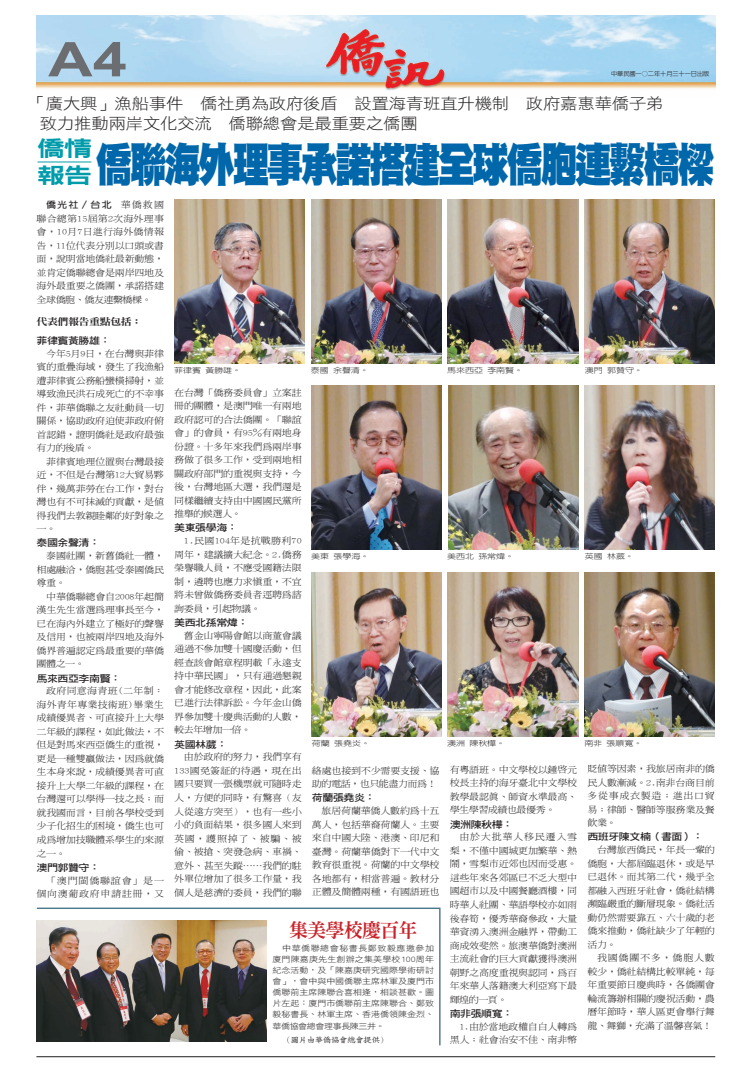
<style>
.page{position:relative;width:738px;height:1078px;background:#fff}
.page>*{position:absolute;margin:0;border:0;box-sizing:border-box;transform-origin:0 0}
.t1{font:700 47.7px "Arial";color:#6c6d70;scale:1.29 1}
.t2{font:46.5px "DF Hei Std W12";letter-spacing:-.075em;color:#0067aa;scale:.8 1}
.t3{font:21.7px "DF Hei Std W9";color:#009cac;scale:1.31 1}
.t4{font:19.4px "DF Ming Std W9";letter-spacing:-.045em;color:#c8242b}
.t5{font:15.6px/19.6px "DF Hei Std W3";letter-spacing:-.01em;color:#231f20;scale:1.11 1}
.t6{font:9.7px "DF Hei Std W7";letter-spacing:-.045em;color:#231f20;scale:1.14 1}
.t7{font:9.7px "DF Ming Std W9";letter-spacing:-.045em;color:#231f20;scale:1.14 1}
.t8{font:300 8.8px/13.5px "AR Ming B5";letter-spacing:-.02em;color:#231f20;text-align:justify;scale:1.14 1}
.t9{font:300 8.8px/13.5px "AR Ming B5";letter-spacing:.065em;color:#231f20;text-align:right;scale:1.14 1}
.t10{font:700 8.8px "AR New Hei B5";color:#231f20;scale:1.14 1}
.t11{font:7.9px/11.1px "DF Hei Std W3";letter-spacing:-.005em;color:#231f20;text-align:justify;scale:1.14 1}
.t12{font:500 7.9px "AR Std Kai Pro";letter-spacing:-.1em;color:#231f20;scale:1.14 1}
.t13{font:300 7.2px "AR New Hei B5";letter-spacing:-.01em;color:#231f20;scale:1.25 1}
.t14{font:500 6px "AR New Hei B5";letter-spacing:-.01em;color:#231f20}
.s1{font-family:"DF Hei Std W9";font-size:21.7px;color:#009cac}
.s2{font-family:"AR Ming B5";font-weight:300}
.s3{font-family:"Ming Li U";font-weight:400}
</style>
<div class="page">
<img style="left:37px;top:16px;width:677px;height:75px">
<hr style="left:36px;top:1056px;width:678px;height:1px;background:#231f20">
<svg style="left:36px;top:907px;width:405px;height:139px"></svg>
<hr style="left:38px;top:162px;width:53px;height:1px;background:#009cac">
<img style="left:311px;top:572px;width:130px;height:163px">
<img style="left:174px;top:200px;width:130px;height:163px">
<img style="left:311px;top:200px;width:130px;height:163px">
<img style="left:447px;top:200px;width:130px;height:163px">
<img style="left:584px;top:200px;width:130px;height:163px">
<img style="left:311px;top:385px;width:130px;height:164px">
<img style="left:448px;top:385px;width:130px;height:164px">
<img style="left:584px;top:385px;width:130px;height:164px">
<img style="left:447px;top:572px;width:130px;height:163px">
<img style="left:584px;top:572px;width:130px;height:163px">
<img style="left:37px;top:919px;width:229px;height:121px">
<h1 class="t1" style="left:48px;top:28px;width:62px">A4</h1>
<p class="t14" style="left:610px;top:70px;width:100px">中華民國一○二年十月三十一日出版</p>
<h3 class="t5" style="left:40px;top:94px;width:563px;text-indent:-11px">「廣大興」漁船事件 僑社勇為政府後盾 設置海青班直升機制 政府嘉惠華僑子弟致力推動兩岸文化交流 僑聯總會是最重要之僑團</h3>
<h3 class="t3" style="left:37px;top:136px;width:44px">僑情</h3>
<h2 class="t2" style="left:37px;top:139px;width:847px"><span class="s1">報告</span>僑聯海外理事承諾搭建全球僑胞連繫橋樑</h2>
<p class="t10" style="left:46px;top:200px;width:105px">僑光社／台北 <span class="s2">華僑救國</span></p>
<p class="t8" style="left:37px;top:211px;width:113px">聯合總第15屆第2次海外理事會，10月7日進行海外僑情報告，11位代表分別以口頭或書面，說明當地僑社最新動態，並肯定僑聯總會是兩岸四地及海外最重要之僑團，承諾搭建全球僑胞、僑友連繫橋樑。</p>
<p class="t7" style="left:37px;top:316px;width:94px">代表們報告重點包括：</p>
<p class="t6" style="left:37px;top:335px;width:66px">菲律賓黃勝雄：</p>
<p class="t8" style="left:37px;top:346px;width:113px;text-indent:10px">今年5月9日，在台灣與菲律賓的重疊海域，發生了我漁船遭菲律賓公務船蠻橫掃射，並導致漁民洪石成死亡的不幸事件，菲華僑聯之友社動員一切關係，協助政府迫使菲政府俯首認錯，證明僑社是政府最強有力的後盾。</p>
<p class="t8" style="left:37px;top:454px;width:113px;text-indent:10px">菲律賓地理位置與台灣最接近，不但是台灣第12大貿易夥伴，幾萬菲勞在台工作，對台灣也有不可抹滅的貢獻，是值得我們去敦親睦鄰的好對象之一。</p>
<p class="t6" style="left:37px;top:537px;width:57px">泰國余聲清：</p>
<p class="t8" style="left:37px;top:549px;width:113px;text-indent:10px">泰國社團，新舊僑社一體，相處融洽，僑胞甚受泰國僑民尊重。</p>
<p class="t8" style="left:37px;top:589px;width:113px;text-indent:10px">中華僑聯總會自2008年起簡漢生先生當選為理事長至今，已在海內外建立了極好的聲譽及信用，也被兩岸四地及海外僑界普遍認定為最重要的華僑團體之一。</p>
<p class="t6" style="left:37px;top:672px;width:76px">馬來西亞李南賢：</p>
<p class="t8" style="left:37px;top:684px;width:113px;text-indent:10px">政府同意海青班(二年制：海外青年專業技術班)畢業生成績優異者、可直接升上大學二年級的課程，如此做法，不但是對馬來西亞僑生的重視，更是一種雙贏做法，因為就僑生本身來說，成績優異者可直接升上大學二年級的課程，在台灣還可以學得一技之長；而就我國而言，目前各學校受到少子化招生的困境，僑生也可成為增加技職體系學生的來源之一。</p>
<p class="t6" style="left:37px;top:861px;width:57px">澳門郭贊守：</p>
<p class="t9" style="left:37px;top:873px;width:113px">「澳門閩僑聯誼會」是一個向澳葡政府申請註冊，又</p>
<p class="t13" style="left:310px;top:367px;width:48px">泰國 余聲清。</p>
<p class="t13" style="left:447px;top:367px;width:62px">馬來西亞 李南賢。</p>
<p class="t13" style="left:584px;top:367px;width:48px">澳門 郭贊守。</p>
<p class="t13" style="left:174px;top:367px;width:55px">菲律賓 黃勝雄。</p>
<p class="t8" style="left:174px;top:385px;width:113px">在台灣「僑務委員會」立案註冊的團體，是澳門唯一有兩地政府認可的合法僑團。「聯誼會」的會員，有95％有兩地身份證。十多年來我們為兩岸事務做了很多工作，受到兩地相關政府部門的重視與支持，今後，台灣地區大選，我們還是同樣繼續支持由中國國民黨所推舉的候選人。</p>
<p class="t6" style="left:174px;top:522px;width:57px">美東張學海：</p>
<p class="t8" style="left:174px;top:534px;width:113px;text-indent:10px">1.民國104年是抗戰勝利70周年，建議擴大紀念。2.僑務榮譽職人員，不應受國籍法限制，遴聘也應力求慎重，不宜將未曾做僑務委員者逕聘為諮詢委員，引起物議。</p>
<p class="t6" style="left:174px;top:617px;width:66px">美西北孫常煒：</p>
<p class="t8" style="left:174px;top:628px;width:113px;text-indent:10px">舊金山寧陽會館以商董會議通過不參加雙十國慶活動，但經查該會館章程明載「永遠支持中華民國」，只有通過懇親會才能修改章程，因此，此案已進行法律訴訟。今年金山僑界參加雙十慶典活動的人數，較去年增加一倍。</p>
<p class="t6" style="left:174px;top:738px;width:48px">英國林葳：</p>
<p class="t8" style="left:174px;top:750px;width:113px;text-indent:10px">由於政府的努力，我們享有133國免簽証的待遇，現在出國只要買一張機票就可隨時走人，方便的同時，有驚喜（友人從遠方突至），也有一些小小的負面結果，很多國人來到英國，護照掉了、被騙、被偷、被搶、突發急病、車禍、意外、甚至失蹤……我們的駐外單位增加了很多工作量，我個人是慈濟的委員，我們的聯</p>
<p class="t13" style="left:311px;top:552px;width:48px">美東 張學海。</p>
<p class="t13" style="left:447px;top:552px;width:55px">美西北 孫常煒。</p>
<p class="t13" style="left:584px;top:552px;width:41px">英國 林葳。</p>
<p class="t13" style="left:312px;top:739px;width:48px">荷蘭 張堯炎。</p>
<p class="t13" style="left:447px;top:739px;width:48px">澳洲 陳秋樺。</p>
<p class="t13" style="left:584px;top:739px;width:48px">南非 張順寬。</p>
<p class="t8" style="left:587px;top:762px;width:113px">貶值等因素，我旅居南非的僑民人數漸減。2.南非台商目前多從事成衣製造；進出口貿易；律師、醫師等服務業及餐飲業。</p>
<p class="t6" style="left:587px;top:831px;width:103px">西班牙陳文楠（書面）：</p>
<p class="t8" style="left:587px;top:843px;width:113px;text-indent:10px">台灣旅西僑民，年長一輩的僑胞，大都屆臨退休，或是早已退休。而其第二代，幾乎全都融入西班牙社會，僑社結構瀕臨嚴重的斷層現象。僑社活動仍然需要靠五、六十歲的老僑來推動，僑社缺少了年輕的活力。</p>
<p class="t8" style="left:587px;top:951px;width:113px;text-indent:10px">我國僑團不多，僑胞人數較少，僑社結構比較單純，每年重要節日慶典時，各僑團會輪流籌辦相關的慶祝活動，農曆年節時，華人區更會舉行舞龍、舞獅，充滿了溫馨喜氣！</p>
<p class="t8" style="left:449px;top:762px;width:113px">有粵語班。中文學校以鍾<span class="s3">啓</span>元校長主持的海牙臺北中文學校教學最認真、師資水準最高、學生學習成績也最優秀。</p>
<p class="t6" style="left:449px;top:818px;width:57px">澳洲陳秋樺：</p>
<p class="t8" style="left:449px;top:830px;width:113px;text-indent:10px">由於大批華人移民遷入雪梨，不僅中國城更加繁華、熱鬧，雪梨市近郊也因而受惠。這些年來各郊區已不乏大型中國超市以及中國餐廳酒樓，同時華人社團、華語學校亦如雨後春筍，優秀華裔參政，大量華資湧入澳洲金融界，帶動工商成效斐然。旅澳華僑對澳洲主流社會的巨大貢獻獲得澳洲朝野之高度重視與認同，為百年來華人落籍澳大利亞寫下最輝煌的一頁。</p>
<p class="t6" style="left:449px;top:1007px;width:57px">南非張順寬：</p>
<p class="t8" style="left:449px;top:1019px;width:113px;text-align:right">1.由於當地政權自白人轉為黑人；社會治安不佳、南非幣</p>
<p class="t8" style="left:312px;top:763px;width:113px">絡處也接到不少需要支援、協助的電話，也只能盡力而為！</p>
<p class="t6" style="left:312px;top:792px;width:57px">荷蘭張堯炎：</p>
<p class="t8" style="left:312px;top:803px;width:113px;text-indent:10px">旅居荷蘭華僑人數約為十五萬人，包括華裔荷蘭人。主要來自中國大陸、港澳、印尼和臺灣。荷蘭華僑對下一代中文教育很重視。荷蘭的中文學校各地都有，相當普遍。教材分正體及簡體兩種，有國語班也</p>
<h3 class="t4" style="left:289px;top:918px;width:130px">集美學校慶百年</h3>
<p class="t11" style="left:272px;top:942px;width:143px;text-indent:10px">中華僑聯總會秘書長鄭致毅應邀參加廈門陳嘉庚先生創辦之集美學校100周年紀念活動，及「陳嘉庚研究國際學術研討會」，會中與中國僑聯主席林軍及廈門市僑聯前主席陳聯合喜相逢，相談甚歡。圖片左起：廈門市僑聯前主席陳聯合、鄭致毅秘書長、林軍主席、香港僑領陳金烈、華僑協會總會理事長陳三井。</p>
<p class="t12" style="left:282px;top:1035px;width:95px">（圖片由華僑協會總會提供）</p>
</div>
